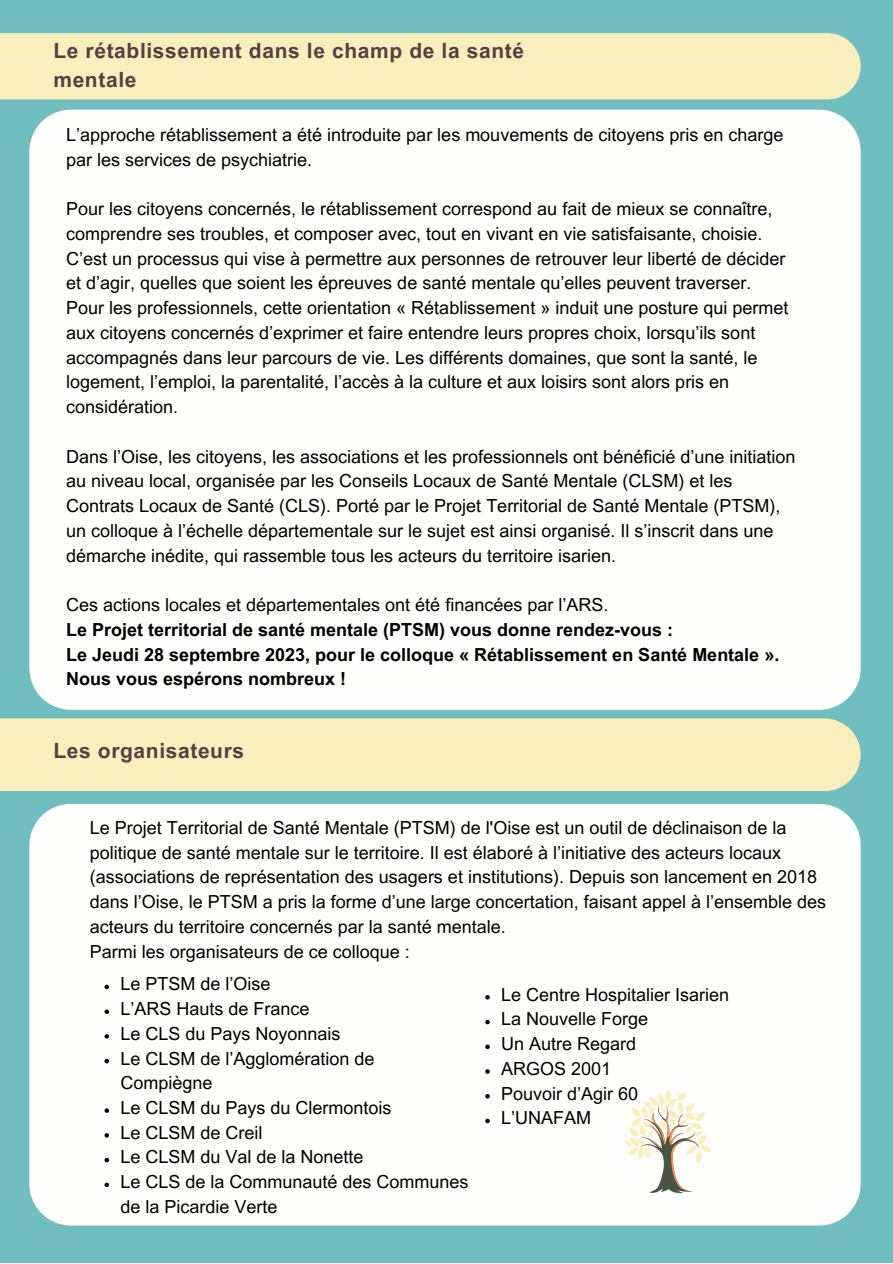
<style>
.page{position:relative;width:893px;height:1264px;background:#fff}
.page>*{position:absolute;margin:0;border:0;box-sizing:border-box;transform-origin:0 0}
.t1{font:700 21px/29.2px "Arial MT Pro";letter-spacing:.03em;color:#553f42}
.t2{font:18px/24.8px "Arial MT Pro";color:#000}
.t3{font:700 18px/24.8px "Arial MT Pro";color:#000}
</style>
<div class="page">
<div style="left:0;top:0;width:892px;height:1262px;background:#70bec0"></div>
<div style="left:29px;top:110px;width:831px;height:599px;background:#fefefd"></div>
<div style="left:0;top:33px;width:860px;height:66px;background:#f8efbc"></div>
<div style="left:29px;top:804px;width:831px;height:421px;background:#fefefd"></div>
<div style="left:0;top:718px;width:860px;height:73px;background:#f8efbc"></div>
<svg style="left:624px;top:1089px;width:87px;height:105px;background:#ebe8db"></svg>
<svg style="left:485px;top:995px;width:4px;height:4px"></svg>
<svg style="left:485px;top:1019px;width:4px;height:5px"></svg>
<svg style="left:485px;top:1044px;width:4px;height:5px"></svg>
<svg style="left:485px;top:1069px;width:4px;height:4px"></svg>
<svg style="left:485px;top:1093px;width:4px;height:5px"></svg>
<svg style="left:485px;top:1118px;width:4px;height:5px"></svg>
<svg style="left:104px;top:984px;width:5px;height:5px"></svg>
<svg style="left:104px;top:1009px;width:5px;height:4px"></svg>
<svg style="left:104px;top:1034px;width:5px;height:4px"></svg>
<svg style="left:104px;top:1058px;width:5px;height:5px"></svg>
<svg style="left:104px;top:1108px;width:5px;height:4px"></svg>
<svg style="left:104px;top:1133px;width:5px;height:4px"></svg>
<svg style="left:104px;top:1157px;width:5px;height:5px"></svg>
<svg style="left:104px;top:1182px;width:5px;height:5px"></svg>
<p class="t1" style="left:53px;top:39px;width:472px">Le rétablissement dans le champ de la santé mentale</p>
<p class="t2" style="left:66px;top:124px;width:718px">L’approche rétablissement a été introduite par les mouvements de citoyens pris en charge par les services de psychiatrie.</p>
<p class="t2" style="left:66px;top:199px;width:720px">Pour les citoyens concernés, le rétablissement correspond au fait de mieux se connaître, comprendre ses troubles, et composer avec, tout en vivant en vie satisfaisante, choisie.<br>C’est un processus qui vise à permettre aux personnes de retrouver leur liberté de décider et d’agir, quelles que soient les épreuves de santé mentale qu’elles peuvent traverser.</p>
<p class="t2" style="left:66px;top:298px;width:723px">Pour les professionnels, cette orientation « Rétablissement » induit une posture qui permet aux citoyens concernés d’exprimer et faire entendre leurs propres choix, lorsqu’ils sont accompagnés dans leur parcours de vie. Les différents domaines, que sont la santé, le logement, l’emploi, la parentalité, l’accès à la culture et aux loisirs sont alors pris en considération.</p>
<p class="t2" style="left:66px;top:446px;width:730px">Dans l’Oise, les citoyens, les associations et les professionnels ont bénéficié d’une initiation au niveau local, organisée par les Conseils Locaux de Santé Mentale (CLSM) et les Contrats Locaux de Santé (CLS). Porté par le Projet Territorial de Santé Mentale (PTSM), un colloque à l’échelle départementale sur le sujet est ainsi organisé. Il s’inscrit dans une démarche inédite, qui rassemble tous les acteurs du territoire isarien.</p>
<p class="t2" style="left:66px;top:594px;width:543px">Ces actions locales et départementales ont été financées par l’ARS.</p>
<p class="t3" style="left:66px;top:619px;width:608px">Le Projet territorial de santé mentale (PTSM) vous donne rendez-vous :</p>
<p class="t3" style="left:66px;top:644px;width:714px">Le Jeudi 28 septembre 2023, pour le colloque « Rétablissement en Santé Mentale ».<br>Nous vous espérons nombreux !</p>
<p class="t1" style="left:53px;top:738px;width:192px">Les organisateurs</p>
<p class="t2" style="left:90px;top:817px;width:737px">Le Projet Territorial de Santé Mentale (PTSM) de l'Oise est un outil de déclinaison de la politique de santé mentale sur le territoire. Il est élaboré à l’initiative des acteurs locaux (associations de représentation des usagers et institutions). Depuis son lancement en 2018 dans l’Oise, le PTSM a pris la forme d’une large concertation, faisant appel à l’ensemble des acteurs du territoire concernés par la santé mentale.</p>
<p class="t2" style="left:90px;top:941px;width:321px">Parmi les organisateurs de ce colloque :</p>
<p class="t2" style="left:120px;top:973px;width:151px">Le PTSM de l’Oise</p>
<p class="t2" style="left:120px;top:998px;width:190px">L’ARS Hauts de France</p>
<p class="t2" style="left:120px;top:1023px;width:221px">Le CLS du Pays Noyonnais</p>
<p class="t2" style="left:120px;top:1048px;width:255px">Le CLSM de l’Agglomération de<br>Compiègne</p>
<p class="t2" style="left:120px;top:1097px;width:272px">Le CLSM du Pays du Clermontois</p>
<p class="t2" style="left:120px;top:1122px;width:143px">Le CLSM de Creil</p>
<p class="t2" style="left:120px;top:1146px;width:244px">Le CLSM du Val de la Nonette</p>
<p class="t2" style="left:120px;top:1171px;width:349px">Le CLS de la Communauté des Communes de la Picardie Verte</p>
<p class="t2" style="left:501px;top:984px;width:229px">Le Centre Hospitalier Isarien</p>
<p class="t2" style="left:501px;top:1008px;width:148px">La Nouvelle Forge</p>
<p class="t2" style="left:501px;top:1033px;width:136px">Un Autre Regard</p>
<p class="t2" style="left:501px;top:1058px;width:111px">ARGOS 2001</p>
<p class="t2" style="left:501px;top:1083px;width:138px">Pouvoir d’Agir 60</p>
<p class="t2" style="left:501px;top:1107px;width:91px">L’UNAFAM</p>
</div>
